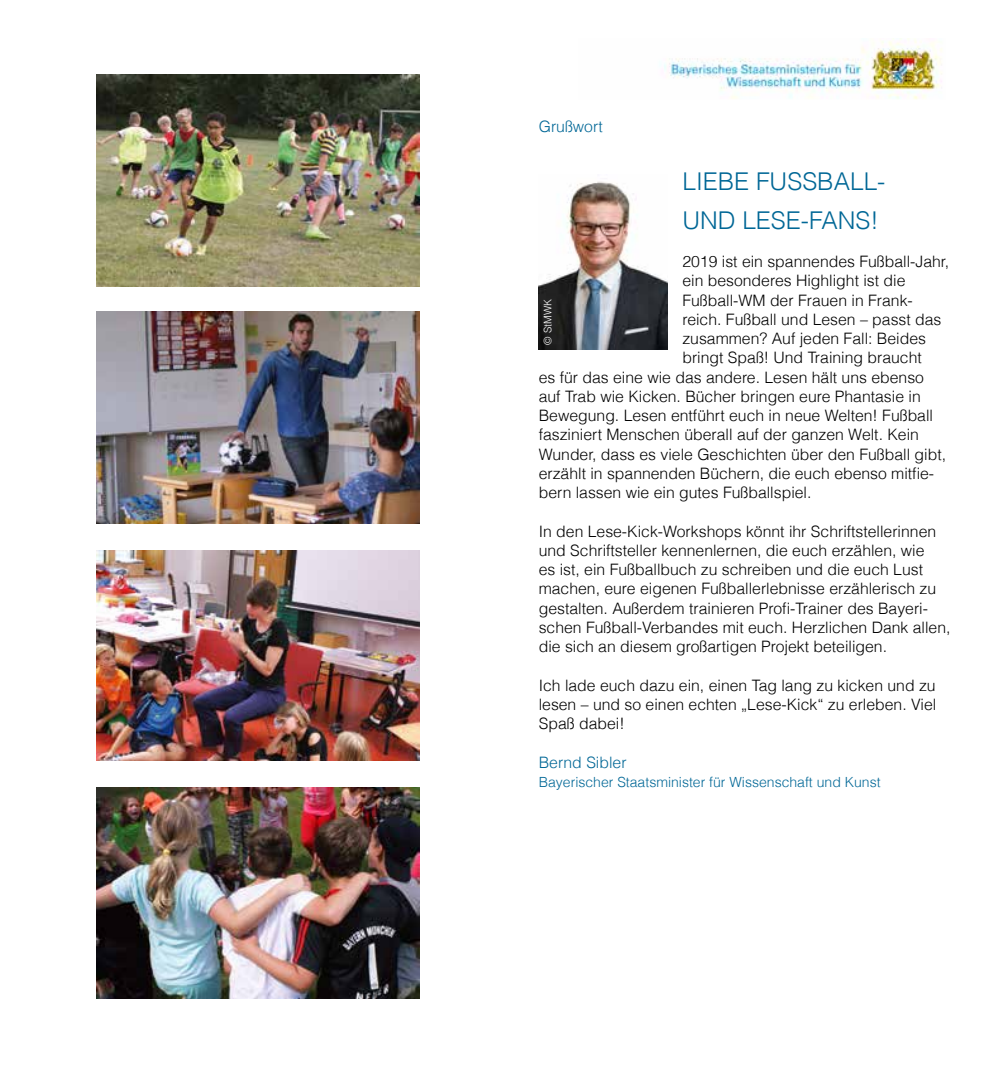
<style>
.page{position:relative;width:1003px;height:1072px;background:#fff}
.page>*{position:absolute;margin:0;border:0;box-sizing:border-box;transform-origin:0 0}
.t1{font:300 24.5px/38.5px "Helvetica";color:#006796}
.t2{font:300 15.75px/19.2px "Helvetica";color:#000}
.t3{font:300 15.75px "Helvetica";color:#006796}
.t4{font:300 14px "Helvetica";color:#006796}
.t5{font:300 10.5px "Helvetica";color:#fff}
</style>
<div class="page">
<img style="left:664px;top:38px;width:278px;height:61px">
<img style="left:538px;top:181px;width:129px;height:168px">
<img style="left:97px;top:74px;width:322px;height:212px">
<img style="left:97px;top:312px;width:322px;height:212px">
<img style="left:97px;top:550px;width:322px;height:210px">
<img style="left:97px;top:787px;width:322px;height:211px">
<p class="t3" style="left:538px;top:117px;width:66px">Grußwort</p>
<h1 class="t1" style="left:682px;top:162px;width:204px">Liebe FuSSball&shy;und Lese-Fans!</h1>
<p class="t2" style="left:682px;top:252px;width:268px">2019 ist ein spannendes Fußball-Jahr,</p>
<p class="t2" style="left:682px;top:271px;width:224px">ein besonderes Highlight ist die</p>
<p class="t2" style="left:682px;top:290px;width:232px">Fußball-WM der Frauen in Frank-</p>
<p class="t2" style="left:682px;top:309px;width:260px">reich. Fußball und Lesen – passt das</p>
<p class="t2" style="left:682px;top:329px;width:245px">zusammen? Auf jeden Fall: Beides</p>
<p class="t2" style="left:682px;top:348px;width:241px">bringt Spaß! U nd Training braucht</p>
<p class="t2" style="left:538px;top:367px;width:386px">es für das eine wie das andere. Lesen hält uns ebenso</p>
<p class="t2" style="left:538px;top:386px;width:383px">auf Trab wie Kicken. Bücher bringen eure Phantasie in</p>
<p class="t2" style="left:538px;top:406px;width:395px">Bewegung. Lesen entführt euch in neue Welten! Fußball</p>
<p class="t2" style="left:538px;top:425px;width:381px">fasziniert Menschen überall auf der ganzen Welt. Kein</p>
<p class="t2" style="left:538px;top:444px;width:409px">Wunder, dass es viele Geschichten über den Fußball gibt,</p>
<p class="t2" style="left:538px;top:463px;width:397px">erzählt in spannenden Büchern, die euch ebenso mitfie-</p>
<p class="t2" style="left:538px;top:483px;width:274px">bern lassen wie ein gutes Fußballspiel.</p>
<p class="t2" style="left:538px;top:521px;width:413px">I n den Lese-Kick-Workshops könnt ihr Schriftstellerinnen und Schriftsteller kennenlernen, die euch erzählen, wie<br>es ist, ein Fußballbuch zu schreiben und die euch Lust machen, eure eigenen Fußballerlebnisse erzählerisch zu gestalten. Außerdem trainieren Profi-Trainer des Bayeri&shy;schen Fußball-Verbandes mit euch. Herzlichen Dank allen, die sich an diesem großartigen Projekt beteiligen.</p>
<p class="t2" style="left:538px;top:675px;width:399px;text-align:justify">I ch lade euch dazu ein, einen Tag lang zu kicken und zu lesen – und so einen echten „Lese-Kick“ zu erleben. Viel Spaß dabei!</p>
<p class="t3" style="left:538px;top:752px;width:89px">Bernd Sibler</p>
<p class="t4" style="left:538px;top:773px;width:343px">Bayerischer Staatsminister für Wissenschaft und Kunst</p>
<p class="t5" style="left:541px;top:345px;width:47px;rotate:-90deg">© StMWK</p>
</div>
